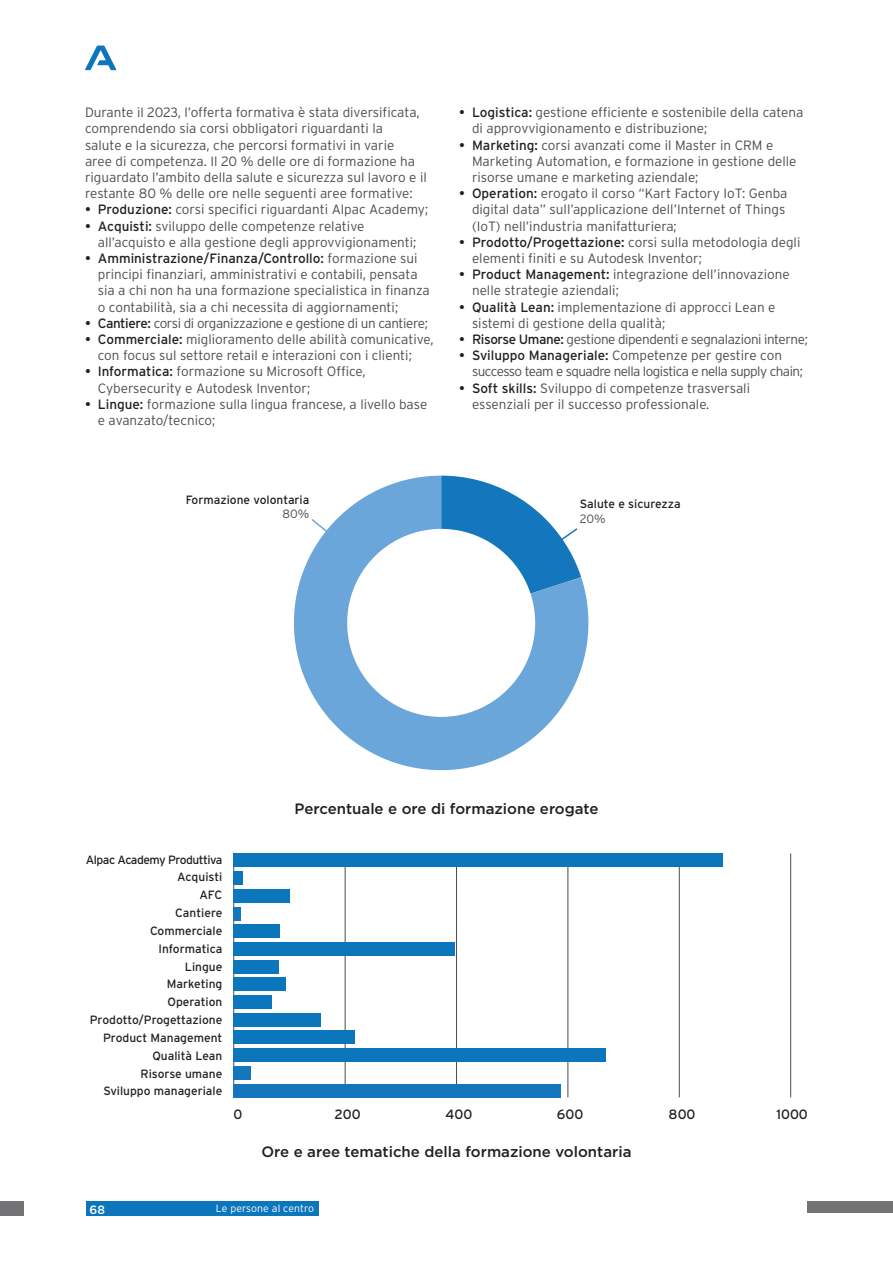
<style>
.page{position:relative;width:893px;height:1263px;background:#fff}
.page>*{position:absolute;margin:0;border:0;box-sizing:border-box;transform-origin:0 0}
.t1{font:500 15px "Gotham";color:#241f1f}
.t2{font:300 13.5px/16.2px "Interstate";color:#4e4b4c}
.t3{font:300 13.5px "Interstate";letter-spacing:-.03em;color:#4e4b4c}
.t4{font:300 13.5px/16.2px "Interstate";letter-spacing:-.04em;color:#4e4b4c}
.t5{font:13.5px "Interstate";color:#241f1f}
.t6{font:12px "Interstate";color:#241f1f}
.t7{font:12px "Interstate";letter-spacing:-.04em;color:#241f1f}
.t8{font:300 12px "Interstate";color:#4e4b4c}
.t9{font:500 12px "Gotham";color:#fff}
.t10{font:300 10.5px "Interstate";letter-spacing:.01em;color:#fff}
.s1{font-weight:400;color:#241f1f}
</style>
<div class="page">
<hr style="left:679px;top:853px;width:1px;height:244px;background:#4e4b4c">
<hr style="left:567px;top:853px;width:1px;height:244px;background:#4e4b4c">
<hr style="left:456px;top:853px;width:1px;height:244px;background:#4e4b4c">
<hr style="left:345px;top:853px;width:1px;height:244px;background:#4e4b4c">
<hr style="left:233px;top:853px;width:1px;height:244px;background:#4e4b4c">
<svg style="left:294px;top:476px;width:294px;height:294px"></svg>
<svg style="left:310px;top:517px;width:54px;height:45px"></svg>
<svg style="left:441px;top:476px;width:140px;height:118px"></svg>
<div style="left:233px;top:871px;width:10px;height:14px;background:#0b76bc"></div>
<div style="left:233px;top:907px;width:8px;height:13px;background:#1476bc"></div>
<div style="left:233px;top:1066px;width:18px;height:13px;background:#1476bc"></div>
<div style="left:233px;top:889px;width:57px;height:13px;background:#0b76bc"></div>
<div style="left:233px;top:853px;width:489px;height:14px;background:#0b76bc"></div>
<div style="left:233px;top:925px;width:47px;height:13px;background:#0b76bc"></div>
<div style="left:233px;top:942px;width:222px;height:14px;background:#0b76bc"></div>
<div style="left:233px;top:960px;width:46px;height:13px;background:#0b76bc"></div>
<div style="left:233px;top:978px;width:53px;height:13px;background:#0b76bc"></div>
<div style="left:233px;top:995px;width:39px;height:14px;background:#0b76bc"></div>
<div style="left:233px;top:1013px;width:88px;height:13px;background:#0b76bc"></div>
<div style="left:233px;top:1031px;width:122px;height:13px;background:#0b76bc"></div>
<div style="left:233px;top:1048px;width:372px;height:14px;background:#0b76bc"></div>
<div style="left:233px;top:1084px;width:327px;height:13px;background:#1476bc"></div>
<hr style="left:790px;top:853px;width:1px;height:244px;background:#4e4b4c">
<div style="left:87px;top:1201px;width:232px;height:15px;background:#0b76bc"></div>
<svg style="left:85px;top:46px;width:31px;height:24px"></svg>
<div style="left:0;top:1201px;width:23px;height:15px;background:#737274"></div>
<div style="left:808px;top:1201px;width:85px;height:12px;background:#737274"></div>
<p class="t2" style="left:85px;top:104px;width:343px">Durante il 2023, l’offerta formativa è stata diversificata, comprendendo sia corsi obbligatori riguardanti la<br>salute e la sicurezza, che percorsi formativi in varie<br>aree di competenza. Il 20 % delle ore di formazione ha riguardato l’ambito della salute e sicurezza sul lavoro e il restante 80 % delle ore nelle seguenti aree formative:</p>
<p class="t2" style="left:85px;top:201px;width:345px"><span class="s1">• Produzione:</span> corsi specifici riguardanti Alpac Academy;</p>
<p class="t2" style="left:98px;top:218px;width:320px;text-indent:-13px"><span class="s1">• Acquisti:</span> sviluppo delle competenze relative all’acquisto e alla gestione degli approvvigionamenti;</p>
<p class="t2" style="left:98px;top:250px;width:334px;text-indent:-13px"><span class="s1">• Amministrazione/Finanza/Controllo:</span> formazione sui principi finanziari, amministrativi e contabili, pensata sia a chi non ha una formazione specialistica in finanza o contabilità, sia a chi necessita di aggiornamenti;</p>
<p class="t3" style="left:85px;top:315px;width:344px"><span class="s1">• Cantiere:</span> corsi di organizzazione e gestione di un cantiere;</p>
<p class="t2" style="left:98px;top:331px;width:337px;text-indent:-13px"><span class="s1">• Commerciale:</span> miglioramento delle abilità comunicative, con focus sul settore retail e interazioni con i clienti;</p>
<p class="t2" style="left:98px;top:363px;width:269px;text-indent:-13px"><span class="s1">• Informatica:</span> formazione su Microsoft Office,<br>Cybersecurity e Autodesk Inventor;</p>
<p class="t2" style="left:98px;top:396px;width:331px;text-indent:-13px"><span class="s1">• Lingue:</span> formazione sulla lingua francese, a livello base e avanzato/tecnico;</p>
<p class="t2" style="left:472px;top:104px;width:333px;text-indent:-13px"><span class="s1">• Logistica:</span> gestione efficiente e sostenibile della catena di approvvigionamento e distribuzione;</p>
<p class="t2" style="left:472px;top:137px;width:326px;text-indent:-13px"><span class="s1">• Marketing:</span> corsi avanzati come il Master in CRM e<br>Marketing Automation, e formazione in gestione delle risorse umane e marketing aziendale;</p>
<p class="t2" style="left:472px;top:185px;width:317px;text-indent:-13px"><span class="s1">• Operation:</span> erogato il corso “Kart Factory IoT: Genba digital data” sull’applicazione dell’Internet of Things (IoT) nell’industria manifatturiera;</p>
<p class="t2" style="left:472px;top:234px;width:330px;text-indent:-13px"><span class="s1">• Prodotto/Progettazione:</span> corsi sulla metodologia degli elementi finiti e su Autodesk Inventor;</p>
<p class="t2" style="left:472px;top:266px;width:319px;text-indent:-13px"><span class="s1">• Product Management:</span> integrazione dell’innovazione nelle strategie aziendali;</p>
<p class="t2" style="left:472px;top:299px;width:305px;text-indent:-13px"><span class="s1">• Qualità Lean:</span> implementazione di approcci Lean e sistemi di gestione della qualità;</p>
<p class="t3" style="left:459px;top:332px;width:350px"><span class="s1">• Risorse Umane:</span> gestione dipendenti e segnalazioni interne;</p>
<p class="t4" style="left:472px;top:347px;width:332px;text-indent:-13px"><span class="s1">• Sviluppo Manageriale:</span> Competenze per gestire con successo team e squadre nella logistica e nella supply chain;</p>
<p class="t2" style="left:472px;top:380px;width:280px;text-indent:-13px"><span class="s1">• Soft skills:</span> Sviluppo di competenze trasversali essenziali per il successo professionale.</p>
<p class="t6" style="left:186px;top:493px;width:125px">Formazione volontaria</p>
<p class="t8" style="left:282px;top:507px;width:28px">80%</p>
<p class="t6" style="left:580px;top:497px;width:102px">Salute e sicurezza</p>
<p class="t8" style="left:580px;top:512px;width:27px">20%</p>
<p class="t7" style="left:86px;top:853px;width:138px">Alpac Academy Produttiva</p>
<p class="t6" style="left:177px;top:870px;width:47px">Acquisti</p>
<p class="t6" style="left:199px;top:888px;width:24px">AFC</p>
<p class="t6" style="left:175px;top:906px;width:49px">Cantiere</p>
<p class="t6" style="left:150px;top:924px;width:74px">Commerciale</p>
<p class="t6" style="left:159px;top:942px;width:65px">Informatica</p>
<p class="t6" style="left:185px;top:960px;width:39px">Lingue</p>
<p class="t6" style="left:167px;top:977px;width:57px">Marketing</p>
<p class="t6" style="left:167px;top:995px;width:56px">Operation</p>
<p class="t6" style="left:90px;top:1013px;width:134px">Prodotto/Progettazione</p>
<p class="t6" style="left:103px;top:1031px;width:121px">Product Management</p>
<p class="t6" style="left:152px;top:1049px;width:71px">Qualità Lean</p>
<p class="t6" style="left:140px;top:1067px;width:84px">Risorse umane</p>
<p class="t6" style="left:103px;top:1084px;width:121px">Sviluppo manageriale</p>
<p class="t5" style="left:233px;top:1106px;width:10px">0</p>
<p class="t1" style="left:294px;top:799px;width:306px">Percentuale e ore di formazione erogate</p>
<p class="t5" style="left:334px;top:1106px;width:28px">200</p>
<p class="t5" style="left:445px;top:1106px;width:28px">400</p>
<p class="t5" style="left:557px;top:1106px;width:28px">600</p>
<p class="t5" style="left:669px;top:1106px;width:28px">800</p>
<p class="t5" style="left:776px;top:1106px;width:33px">1000</p>
<p class="t1" style="left:261px;top:1141px;width:371px">Ore e aree tematiche della formazione volontaria</p>
<p class="t9" style="left:90px;top:1201px;width:17px">68</p>
<p class="t10" style="left:216px;top:1202px;width:100px">Le persone al centro</p>
</div>
